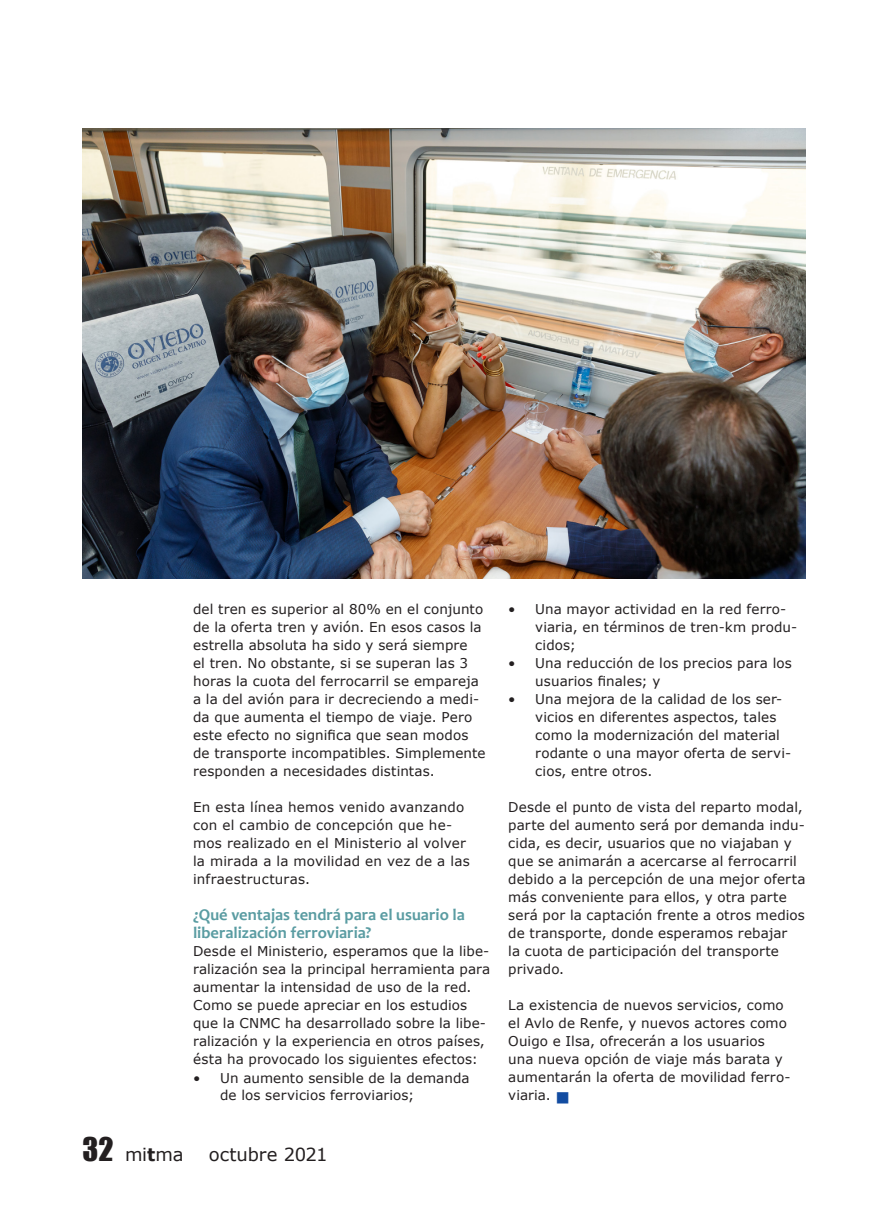
<style>
.page{position:relative;width:888px;height:1207px;background:#fff}
.page>*{position:absolute;margin:0;border:0;box-sizing:border-box;transform-origin:0 0}
.t1{font:18px "Verdana";letter-spacing:-.015em;color:#231f20}
.t2{font:700 16.5px/18px "Candara";color:#5a9ca2}
.t3{font:13.5px/18px "Verdana";letter-spacing:.01em;color:#231f20}
.s1{font-family:"Impact";font-size:30px}
.s2{font-weight:700}
.s3{color:#124ca1}
</style>
<div class="page">
<img style="left:83px;top:129px;width:722px;height:449px">
<p class="t3" style="left:193px;top:601px;width:294px">del tren es superior al 80% en el conjunto de la oferta tren y avión. En esos casos la estrella absoluta ha sido y será siempre<br>el tren. No obstante, si se superan las 3 horas la cuota del ferrocarril se empareja a la del avión para ir decreciendo a medi&shy;da que aumenta el tiempo de viaje. Pero este efecto no significa que sean modos de transporte incompatibles. Simplemente responden a necesidades distintas.</p>
<p class="t3" style="left:193px;top:799px;width:278px">En esta línea hemos venido avanzando con el cambio de concepción que he&shy;mos realizado en el Ministerio al volver la mirada a la movilidad en vez de a las infraestructuras.</p>
<p class="t2" style="left:193px;top:906px;width:273px">¿Qué ventajas tendrá para el usuario la liberalización ferroviaria?</p>
<p class="t3" style="left:193px;top:943px;width:299px">Desde el Ministerio, esperamos que la libe&shy;ralización sea la principal herramienta para aumentar la intensidad de uso de la red.<br>Como se puede apreciar en los estudios que la CNMC ha desarrollado sobre la libe&shy;ralización y la experiencia en otros países, ésta ha provocado los siguientes efectos:</p>
<p class="t3" style="left:220px;top:1069px;width:251px;text-indent:-27px">• Un aumento sensible de la demanda de los servicios ferroviarios;</p>
<h1 class="t1" style="left:83px;top:1142px;width:103px"><span class="s1">32</span> mi<span class="s2">t</span>ma</h1>
<h1 class="t1" style="left:209px;top:1142px;width:120px">octubre 2021</h1>
<p class="t3" style="left:535px;top:601px;width:263px;text-indent:-27px">• Una mayor actividad en la red ferro&shy;viaria, en términos de tren-km produ&shy;cidos;</p>
<p class="t3" style="left:535px;top:655px;width:258px;text-indent:-27px">• Una reducción de los precios para los usuarios finales; y</p>
<p class="t3" style="left:535px;top:691px;width:257px;text-indent:-27px">• Una mejora de la calidad de los ser&shy;vicios en diferentes aspectos, tales como la modernización del material rodante o una mayor oferta de servi&shy;cios, entre otros.</p>
<p class="t3" style="left:508px;top:799px;width:299px">Desde el punto de vista del reparto modal, parte del aumento será por demanda indu&shy;cida, es decir, usuarios que no viajaban y que se animarán a acercarse al ferrocarril debido a la percepción de una mejor oferta más conveniente para ellos, y otra parte será por la captación frente a otros medios de transporte, donde esperamos rebajar<br>la cuota de participación del transporte privado.</p>
<p class="t3" style="left:508px;top:997px;width:284px">La existencia de nuevos servicios, como el Avlo de Renfe, y nuevos actores como Ouigo e Ilsa, ofrecerán a los usuarios una nueva opción de viaje más barata y aumentarán la oferta de movilidad ferro&shy;viaria. <span class="s3">■</span></p>
</div>
